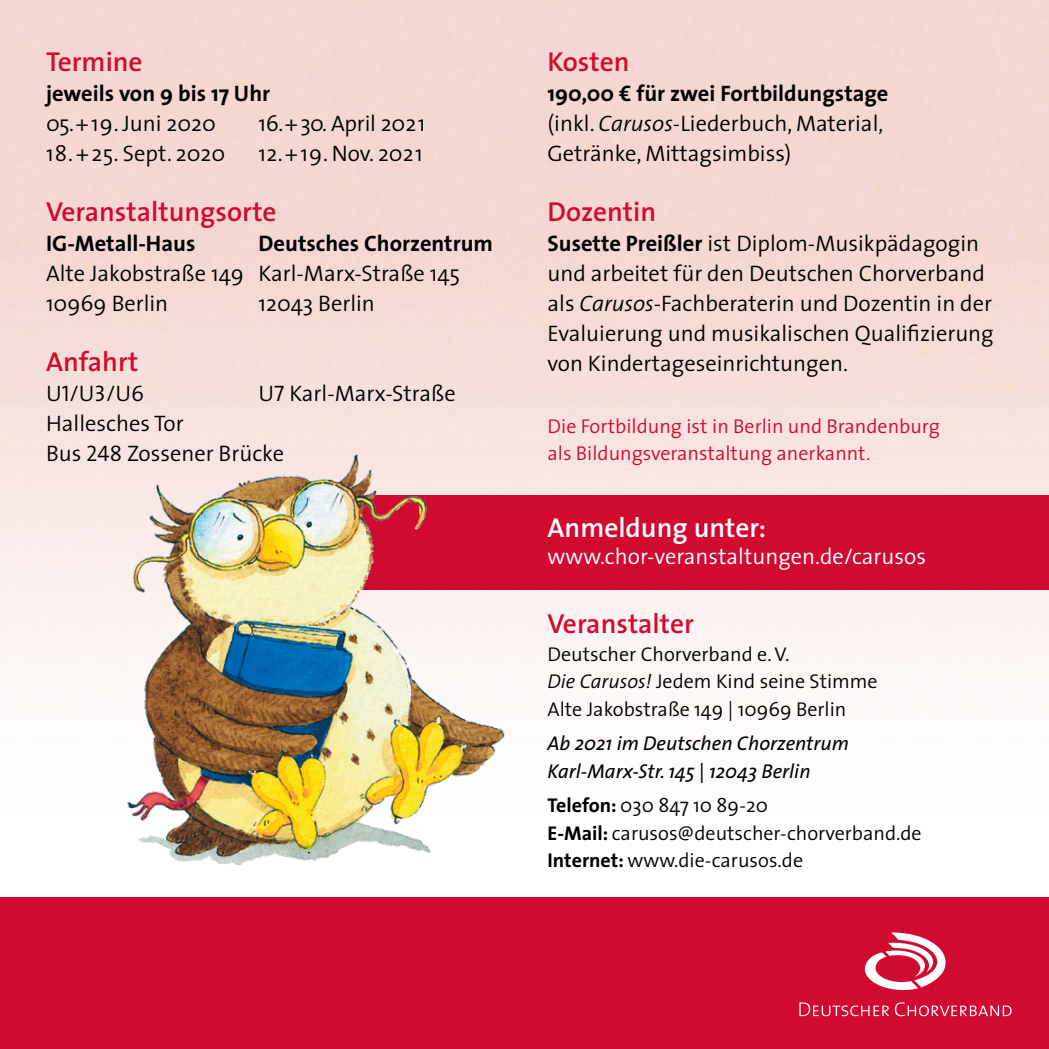
<style>
.page{position:relative;width:1049px;height:1049px;background:#fff}
.page>*{position:absolute;margin:0;border:0;box-sizing:border-box;transform-origin:0 0}
.t1{font:600 27.5px "The Sans";color:#d10b30}
.t2{font:600 27.5px "The Sans";color:#fff}
.t3{font:300 22.5px/30px "The Sans";color:#000}
.t4{font:700 22.5px "The Sans";color:#000}
.t5{font:300 22.5px "The Sans";color:#fff}
.t6{font:22.5px "The Sans Semi Light Caps";color:#000}
.t7{font:300 20px/27.5px "The Sans";color:#000}
.t8{font:300 20px/27px "The Sans";color:#d10b30}
.t9{font:italic 20px/27.5px "The Sans";color:#000}
.s1{font-family:"The Sans Semi Light Caps";font-weight:400}
.s2{font-weight:700}
.s3{font-style:italic}
</style>
<div class="page">
<div style="left:0;top:897px;width:1049px;height:152px;background:#d10b30"></div>
<div style="left:291px;top:495px;width:758px;height:95px;background:#d10b30"></div>
<svg style="left:865px;top:932px;width:80px;height:58px"></svg>
<svg style="left:799px;top:1002px;width:90px;height:14px"></svg>
<svg style="left:895px;top:1002px;width:116px;height:14px"></svg>
<img style="left:85px;top:437px;width:458px;height:429px">
<p class="t1" style="left:46px;top:44px;width:98px">Termine</p>
<p class="t4" style="left:46px;top:79px;width:226px">jeweils von 9 bis 17 Uhr</p>
<p class="t3" style="left:46px;top:108px;width:171px">05.+19. Juni 2020</p>
<p class="t3" style="left:259px;top:108px;width:168px">16.+30. April 2021</p>
<p class="t3" style="left:46px;top:138px;width:181px">18.+25. Sept. 2020</p>
<p class="t3" style="left:259px;top:138px;width:166px">12.+19. Nov. 2021</p>
<p class="t1" style="left:46px;top:194px;width:232px">Veranstaltungsorte</p>
<p class="t4" style="left:46px;top:229px;width:151px">IG-Metall-Haus</p>
<p class="t4" style="left:259px;top:229px;width:236px">Deutsches Chorzentrum</p>
<p class="t3" style="left:46px;top:258px;width:415px">Alte Jakobstraße 149 Karl-Marx-Straße 145<br>10969 Berlin</p>
<p class="t3" style="left:259px;top:288px;width:118px">12043 Berlin</p>
<p class="t1" style="left:46px;top:344px;width:94px">Anfahrt</p>
<p class="t6" style="left:46px;top:379px;width:100px">U1/U3/U6</p>
<p class="t3" style="left:259px;top:378px;width:199px"><span class="s1">U7</span> Karl-Marx-Straße</p>
<p class="t3" style="left:46px;top:408px;width:239px">Hallesches Tor<br>Bus <span class="s1">248</span> Zossener Brücke</p>
<p class="t1" style="left:547px;top:44px;width:83px">Kosten</p>
<p class="t3" style="left:547px;top:78px;width:342px"><span class="s2">190,00 € für zwei Fortbildungstage </span>(inkl. <span class="s3">Carusos</span>-Liederbuch, Material,<br>Getränke, Mittagsimbiss)</p>
<p class="t1" style="left:547px;top:194px;width:110px">Dozentin</p>
<p class="t3" style="left:547px;top:228px;width:448px"><span class="s2">Susette Preißler</span> ist Diplom-Musikpädagogin und arbeitet für den Deutschen Chorverband als <span class="s3">Carusos</span>-Fachberaterin und Dozentin in der Evaluierung und musikalischen Qualifizierung von Kindertageseinrichtungen.</p>
<p class="t8" style="left:547px;top:413px;width:394px">Die Fortbildung ist in Berlin und Brandenburg als Bildungsveranstaltung anerkannt.</p>
<p class="t2" style="left:547px;top:510px;width:220px">Anmeldung unter:</p>
<p class="t5" style="left:547px;top:542px;width:380px">www.chor-veranstaltungen.de/carusos</p>
<p class="t1" style="left:547px;top:606px;width:148px">Veranstalter</p>
<p class="t7" style="left:547px;top:640px;width:332px">Deutscher Chorverband e. V.<br><span class="s3">Die Carusos!</span> Jedem Kind seine Stimme<br>Alte Jakobstraße 149 | 10969 Berlin</p>
<p class="t9" style="left:547px;top:730px;width:303px">Ab 2021 im Deutschen Chorzentrum<br>Karl-Marx-Str. 145 | 12043 Berlin</p>
<p class="t7" style="left:547px;top:792px;width:376px"><span class="s2">Telefon:</span> 030 847 10 89-20<br><span class="s2">E-Mail:</span> carusos@deutscher-chorverband.de<br><span class="s2">Internet:</span> www.die-carusos.de</p>
</div>
